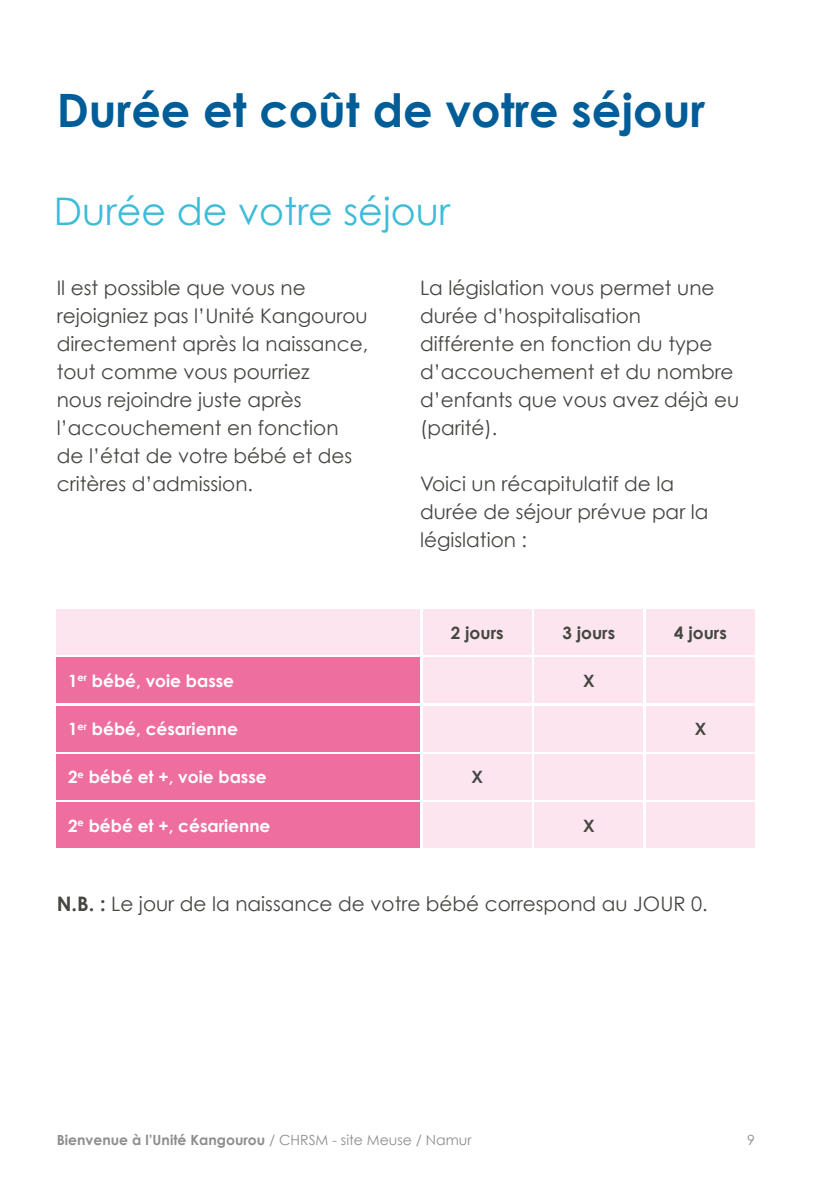
<style>
.page{position:relative;width:840px;height:1191px;background:#fff}
.page>*{position:absolute;margin:0;border:0;box-sizing:border-box;transform-origin:0 0}
.t1{font:700 46px "Century Gothic";color:#005d97}
.t2{font:38px "Century Gothic";color:#3cbcd9}
.t3{font:20px/28px "Century Gothic";color:#454742}
.t4{font:700 17px "Century Gothic";color:#fff}
.t5{font:700 17px "Century Gothic";color:#454742}
.t6{font:700 14px "Century Gothic";color:#8d8e8e}
.t7{font:14px "Century Gothic";color:#8d8e8e}
.s1{font-weight:700}
.s2{font-weight:400}
</style>
<div class="page">
<div style="left:422px;top:609px;width:109px;height:46px;background:#fce5ee"></div>
<div style="left:422px;top:658px;width:109px;height:45px;background:#fce5ee"></div>
<div style="left:422px;top:706px;width:109px;height:45px;background:#fce5ee"></div>
<div style="left:422px;top:754px;width:109px;height:45px;background:#fce5ee"></div>
<div style="left:422px;top:802px;width:109px;height:45px;background:#fce5ee"></div>
<div style="left:534px;top:609px;width:109px;height:46px;background:#fce5ee"></div>
<div style="left:534px;top:658px;width:109px;height:45px;background:#fce5ee"></div>
<div style="left:534px;top:706px;width:109px;height:45px;background:#fce5ee"></div>
<div style="left:534px;top:754px;width:109px;height:45px;background:#fce5ee"></div>
<div style="left:534px;top:802px;width:109px;height:45px;background:#fce5ee"></div>
<div style="left:645px;top:609px;width:109px;height:46px;background:#fce5ee"></div>
<div style="left:645px;top:658px;width:109px;height:45px;background:#fce5ee"></div>
<div style="left:645px;top:706px;width:109px;height:45px;background:#fce5ee"></div>
<div style="left:645px;top:754px;width:109px;height:45px;background:#fce5ee"></div>
<div style="left:645px;top:802px;width:109px;height:45px;background:#fce5ee"></div>
<div style="left:57px;top:609px;width:363px;height:46px;background:#fce5ee"></div>
<div style="left:57px;top:658px;width:363px;height:45px;background:#ed6e9f"></div>
<div style="left:57px;top:706px;width:363px;height:45px;background:#ed6e9f"></div>
<div style="left:57px;top:754px;width:363px;height:45px;background:#ed6e9f"></div>
<div style="left:57px;top:802px;width:363px;height:45px;background:#ed6e9f"></div>
<h1 class="t1" style="left:57px;top:75px;width:649px">Durée et coût de votre séjour</h1>
<h2 class="t2" style="left:54px;top:185px;width:397px">Durée de votre séjour</h2>
<p class="t3" style="left:57px;top:274px;width:313px">Il est possible que vous ne rejoigniez pas l’Unité Kangourou directement après la naissance, tout comme vous pourriez<br>nous rejoindre juste après l’accouchement en fonction de l’état de votre bébé et des critères d’admission.</p>
<p class="t3" style="left:420px;top:274px;width:321px">La législation vous permet une durée d’hospitalisation différente en fonction du type d’accouchement et du nombre d’enfants que vous avez déjà eu (parité).</p>
<p class="t3" style="left:420px;top:470px;width:290px">Voici un récapitulatif de la durée de séjour prévue par la législation :</p>
<p class="t4" style="left:68px;top:668px;width:167px">1<sup>er</sup> bébé, voie basse</p>
<p class="t4" style="left:68px;top:716px;width:171px">1<sup>er</sup> bébé, césarienne</p>
<p class="t4" style="left:68px;top:764px;width:200px">2<sup>e</sup> bébé et +, voie basse</p>
<p class="t4" style="left:68px;top:812px;width:204px">2<sup>e</sup> bébé et +, césarienne</p>
<p class="t5" style="left:450px;top:619px;width:54px">2 jours</p>
<p class="t5" style="left:471px;top:764px;width:13px">X</p>
<p class="t5" style="left:562px;top:619px;width:54px">3 jours</p>
<p class="t5" style="left:582px;top:668px;width:13px">X</p>
<p class="t5" style="left:582px;top:812px;width:13px">X</p>
<p class="t5" style="left:673px;top:619px;width:54px">4 jours</p>
<p class="t5" style="left:694px;top:716px;width:13px">X</p>
<p class="t3" style="left:57px;top:890px;width:652px"><span class="s1">N.B. :</span> Le jour de la naissance de votre bébé correspond au JOUR 0.</p>
<p class="t6" style="left:57px;top:1129px;width:416px">Bienvenue à l’Unité Kangourou <span class="s2">/ CHRSM - site Meuse / Namur</span></p>
<p class="t7" style="left:746px;top:1130px;width:9px">9</p>
</div>
